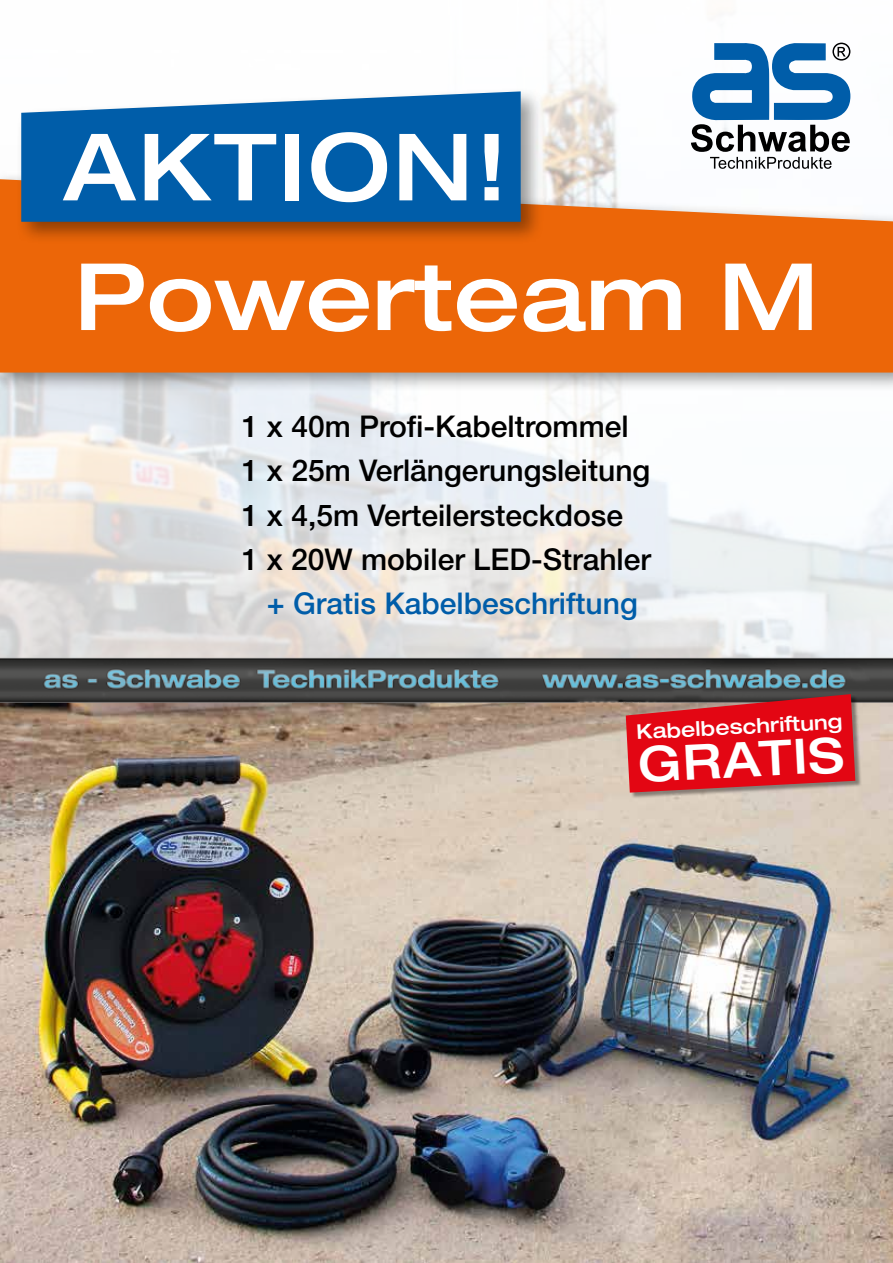
<style>
.page{position:relative;width:893px;height:1263px;background:#fff}
.page>*{position:absolute;margin:0;border:0;box-sizing:border-box;transform-origin:0 0}
.t1{font:500 expanded 93px "Helvetica Neue LT Pro";color:#fff}
.t2{font:500 expanded 48.9px "Helvetica Neue LT Pro";color:#fff}
.t3{font:500 30px/44.5px "Helvetica Neue LT Pro";color:#000}
.t4{font:500 30px "Helvetica Neue LT Pro";color:#005da9}
.t5{font:500 expanded 20.4px "Helvetica Neue LT Pro";color:#fff}
</style>
<div class="page">
<img style="left:0;top:33px;width:893px;height:1230px">
<svg style="left:691px;top:43px;width:159px;height:126px"></svg>
<svg style="left:0;top:393px;width:893px;height:264px"></svg>
<div style="left:0;top:171px;width:893px;height:222px;background:#000;opacity:.4"></div>
<svg style="left:0;top:179px;width:893px;height:194px;background:#ec721d"></svg>
<div style="left:16px;top:87px;width:528px;height:158px;background:#000;opacity:.4"></div>
<svg style="left:21px;top:91px;width:500px;height:131px;background:#166aaf"></svg>
<img style="left:0;top:657px;width:893px;height:46px">
<div style="left:627px;top:695px;width:235px;height:105px;background:#000;opacity:.4"></div>
<svg style="left:626px;top:694px;width:229px;height:99px;background:#d11b24"></svg>
<h1 class="t1" style="left:64px;top:109px;width:445px">AKTION!</h1>
<h1 class="t1" style="left:74px;top:239px;width:745px">Powerteam M</h1>
<p class="t3" style="left:242px;top:403px;width:411px">1 x 40m Profi-Kabeltrommel<br>1 x 25m Verlängerungsleitung<br>1 x 4,5m Verteilersteckdose<br>1 x 20W mobiler LED-Strahler</p>
<p class="t4" style="left:267px;top:586px;width:372px">+ Gratis Kabelbeschriftung</p>
<p class="t5" style="left:636px;top:719px;width:208px;rotate:-3deg">Kabelbeschriftung</p>
<h2 class="t2" style="left:637px;top:735px;width:207px;rotate:-3deg">GRATIS</h2>
</div>
